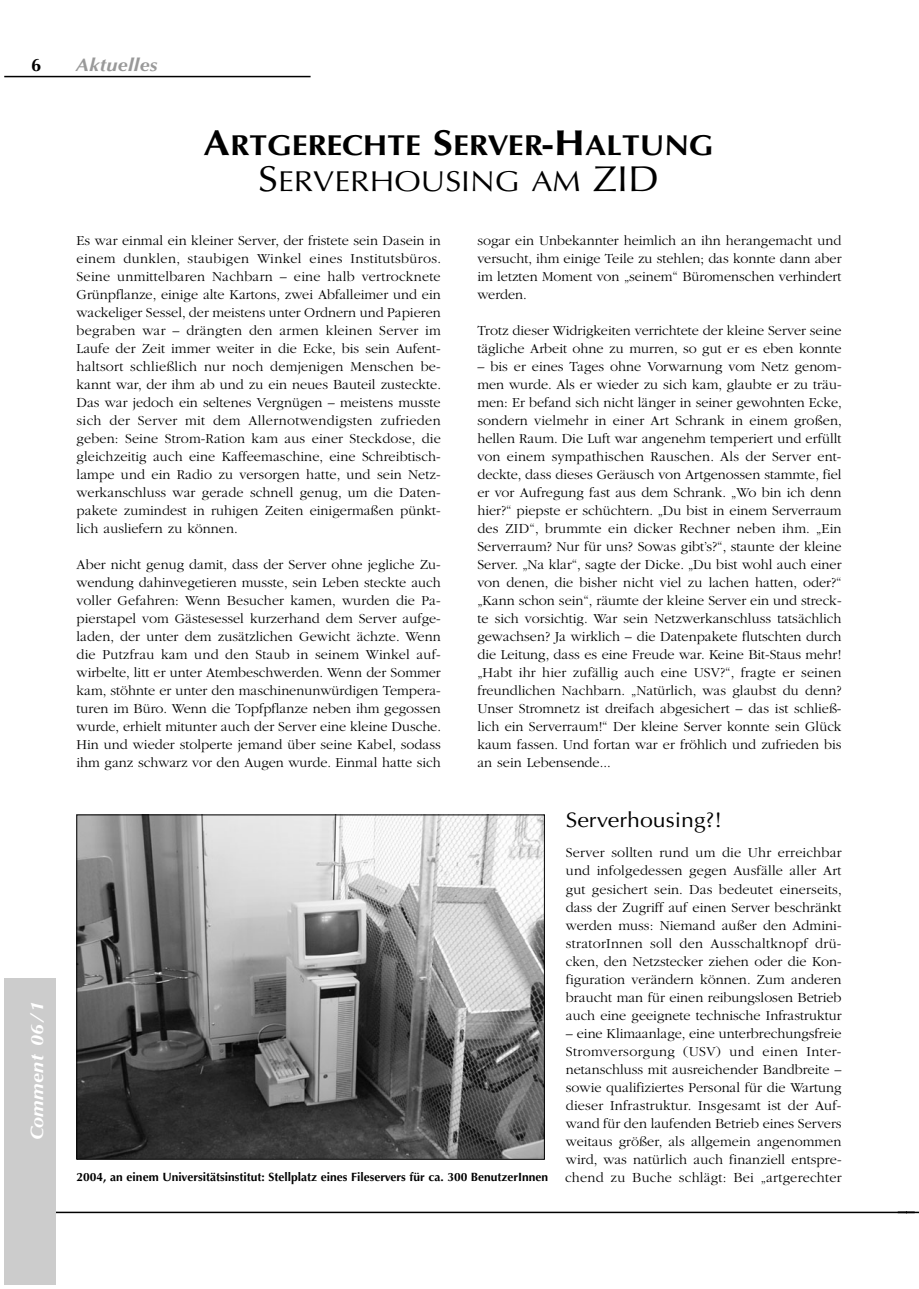
<style>
.page{position:relative;width:919px;height:1289px;background:#fff}
.page>*{position:absolute;margin:0;border:0;box-sizing:border-box;transform-origin:0 0}
.t1{font:700 28.8px/36px "Optima LT Std";color:#000;text-align:center;scale:1.1 1}
.t2{font:21px "Optima LT Std";color:#000;scale:1.1 1}
.t3{font:italic 700 18px "Optima LT Std";letter-spacing:.015em;color:#fff;scale:1.1 1}
.t4{font:italic 700 18px "Optima LT Std";letter-spacing:.015em;color:#999;scale:1.1 1}
.t5{font:700 18px "Optima LT Std";color:#000}
.t6{font:300 14.25px/18px "ITC Garamond Std";color:#000;text-align:justify}
.t7{font:700 12px "Optima LT Std";color:#000}
.s1{font-size:36px}
.s2{font-weight:400;font-size:36px}
.s3{font-weight:400}
.s4{font-family:"ITC Garamond Std";font-weight:300;font-size:14.25px}
</style>
<div class="page">
<hr style="left:4px;top:1211px;width:902px;height:2px;background:#000">
<hr style="left:4px;top:76px;width:306px;height:1px;background:#000">
<div style="left:4px;top:978px;width:51px;height:306px;background:#ccc"></div>
<svg style="left:897px;top:1211px;width:21px;height:2px"></svg>
<img style="left:79px;top:816px;width:463px;height:341px">
<div style="left:77px;top:814px;width:467px;height:345px;border:1px solid #000"></div>
<p class="t5" style="left:31px;top:58px;width:12px">6</p>
<p class="t4" style="left:76px;top:58px;width:76px">Aktuelles</p>
<h1 class="t1" style="left:204px;top:130px;width:465px"><span class="s1">A</span>RTGERECHTE <span class="s1">S</span>ERVER<span class="s1">-H</span>ALTUNG<br><span class="s2">S</span><span class="s3">ERVERHOUSING AM</span> <span class="s2">ZID</span></h1>
<p class="t3" style="left:30px;top:1140px;width:128px;rotate:-90deg">Comment 06/1</p>
<p class="t6" style="left:77px;top:233px;width:366px">Es war einmal ein kleiner Server, der fristete sein Dasein in einem dunklen, staubigen Winkel eines Institutsbüros.<br>Seine unmittelbaren Nachbarn – eine halb vertrocknete Grünpflanze, einige alte Kartons, zwei Abfalleimer und ein wackeliger Sessel, der meistens unter Ordnern und Papieren begraben war – drängten den armen kleinen Server im Laufe der Zeit immer weiter in die Ecke, bis sein Aufent&shy;haltsort schließlich nur noch demjenigen Menschen be&shy;kannt war, der ihm ab und zu ein neues Bauteil zusteckte.<br>Das war jedoch ein seltenes Vergnügen – meistens musste sich der Server mit dem Allernotwendigsten zufrieden geben: Seine Strom-Ration kam aus einer Steckdose, die gleichzeitig auch eine Kaffeemaschine, eine Schreibtisch&shy;lampe und ein Radio zu versorgen hatte, und sein Netz&shy;werkanschluss war gerade schnell genug, um die Daten&shy;pakete zumindest in ruhigen Zeiten einigermaßen pünkt&shy;lich ausliefern zu können.</p>
<p class="t6" style="left:77px;top:557px;width:366px">Aber nicht genug damit, dass der Server ohne jeg liche Zu&shy;wen dung dahinvegetieren musste, sein Leben steckte auch voller Gefahren: Wenn Besucher kamen, wurden die Pa&shy;pierstapel vom Gästesessel kur zerhand dem Server aufge&shy;laden, der unter dem zusätzlichen Gewicht ächzte. Wenn die Putzfrau kam und den Staub in seinem Winkel auf&shy;wirbelte, litt er unter Atembeschwerden. Wenn der Sommer kam, stöhnte er unter den maschinenunwürdigen Tempera&shy;turen im Büro. Wenn die Topfpflanze neben ihm gegossen wurde, erhielt mitunter auch der Server eine kleine Dusche.<br>Hin und wieder stolperte jemand über seine Kabel, sodass ihm ganz schwarz vor den Augen wurde. Einmal hatte sich</p>
<p class="t6" style="left:477px;top:233px;width:365px">sogar ein Unbekannter heimlich an ihn herangemacht und versucht, ihm einige Teile zu stehlen; das konnte dann aber im letzten Moment von „seinem“ Büromenschen verhindert werden.</p>
<p class="t6" style="left:477px;top:323px;width:365px">Trotz dieser Widrigkeiten verrichtete der kleine Server seine tägliche Arbeit ohne zu murren, so gut er es eben konnte</p>
<p class="t6" style="left:477px;top:359px;width:366px">– bis er eines Tages ohne Vorwarnung vom Netz genom&shy;men wurde. Als er wieder zu sich kam, glaubte er zu träu&shy;men: Er befand sich nicht länger in seiner ge wohnten Ecke, sondern vielmehr in einer Art Schrank in einem großen, hellen Raum. Die Luft war angenehm temperiert und erfüllt von einem sympathischen Rauschen. Als der Server ent&shy;deckte, dass dieses Ge räusch von Artgenossen stammte, fiel er vor Aufregung fast aus dem Schrank. „Wo bin ich denn hier?“ piepste er schüchtern. „Du bist in einem Serverraum des ZID“, brummte ein dicker Rechner neben ihm. „Ein Serverraum? Nur für uns? Sowas gibt’s?“, staunte der kleine Server. „Na klar“, sagte der Dicke. „Du bist wohl auch einer von denen, die bisher nicht viel zu lachen hatten, oder?“ „Kann schon sein“, räumte der kleine Server ein und streck&shy;te sich vorsichtig. War sein Netzwerk anschluss tatsächlich gewachsen? Ja wirklich – die Datenpakete flutschten durch die Leitung, dass es eine Freude war. Keine Bit-Staus mehr! „Habt ihr hier zufällig auch eine USV?“, fragte er seinen freundlichen Nachbarn. „Natürlich, was glaubst du denn?<br>Unser Stromnetz ist dreifach abgesichert – das ist schließ&shy;lich ein Serverraum!“ Der kleine Server konnte sein Glück kaum fassen. Und fortan war er fröhlich und zufrieden bis an sein Lebensende...</p>
<h2 class="t2" style="left:566px;top:812px;width:144px">Serverhousing?!</h2>
<p class="t6" style="left:566px;top:845px;width:277px">Server sollten rund um die Uhr erreichbar und infolgedessen gegen Ausfälle aller Art gut gesichert sein. Das bedeutet einerseits, dass der Zugriff auf einen Server beschränkt werden muss: Niemand außer den Admini&shy;strator Innen soll den Ausschaltknopf drü&shy;cken, den Netzstecker ziehen oder die Kon&shy;figuration verändern können. Zum anderen braucht man für einen reibungslosen Betrieb auch eine geeignete technische Infrastruktur</p>
<p class="t6" style="left:566px;top:1025px;width:277px">– eine Klimaanlage, eine unterbrechungs freie Stromversorgung (USV) und einen Inter&shy;netanschluss mit ausreichender Bandbreite – sowie qualifiziertes Personal für die Wartung dieser Infrastruktur. Insgesamt ist der Auf&shy;wand für den laufenden Betrieb eines Servers weitaus größer, als allgemein angenommen wird, was natürlich auch finanziell entspre-</p>
<p class="t7" style="left:77px;top:1172px;width:766px">2004, an einem Universitätsinstitut: Stellplatz eines Fileservers für ca. 300 BenutzerInnen <span class="s4">chend zu Buche schlägt: Bei „artgerechter</span></p>
</div>
